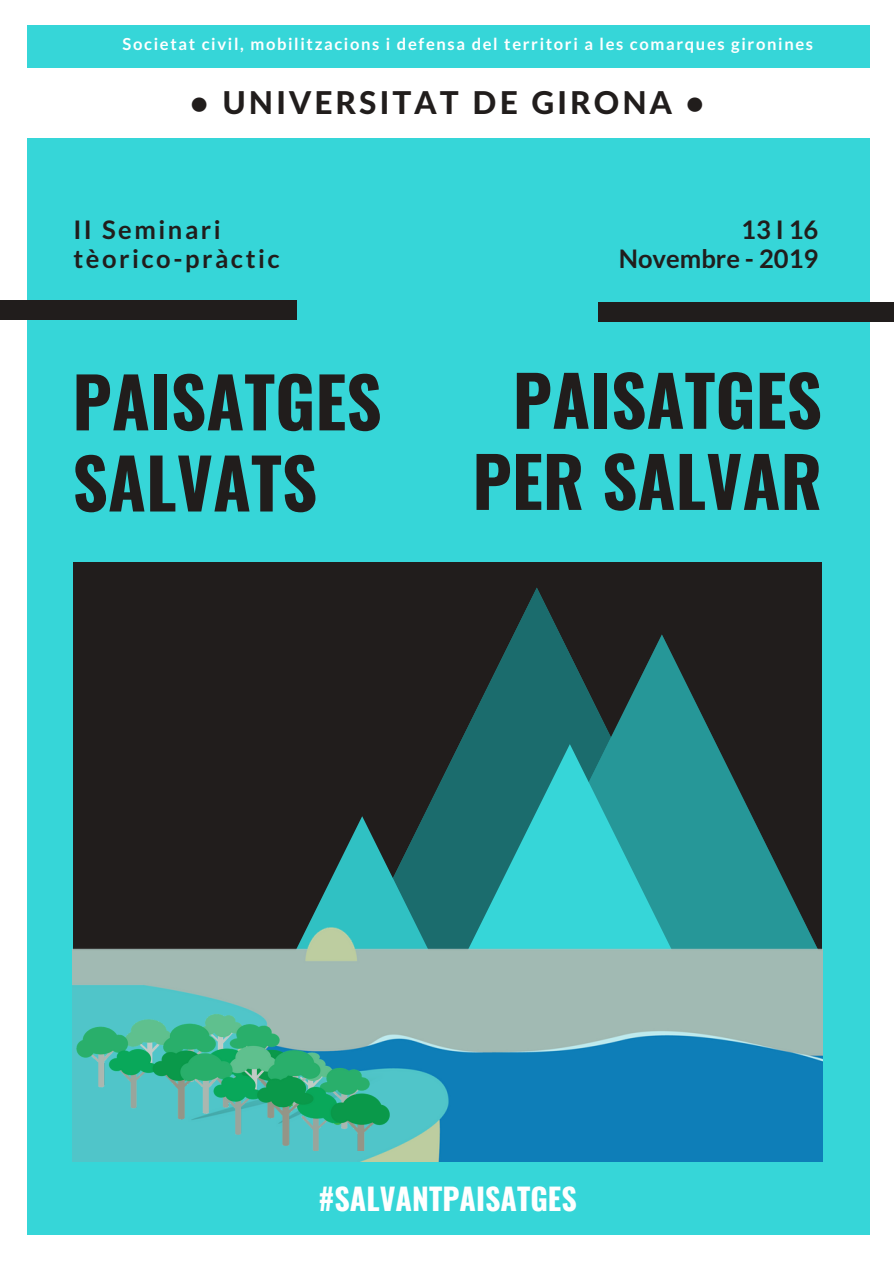
<style>
.page{position:relative;width:894px;height:1264px;background:#fff}
.page>*{position:absolute;margin:0;border:0;box-sizing:border-box;transform-origin:0 0}
.t1{font:700 69px/81px "Oswald";color:#211d1c}
.t2{font:800 31.5px "Lato Latin";letter-spacing:.1em;color:#211d1c}
.t3{font:700 30px "Oswald";color:#fff}
.t4{font:700 25.5px/29.2px "Lato";letter-spacing:.1em;color:#211d1c}
.t5{font:700 25.5px/29.2px "Lato";color:#211d1c;text-align:right}
.t6{font:700 16.5px "Lato";letter-spacing:.1em;color:#fff}
</style>
<div class="page">
<div style="left:27px;top:25px;width:842px;height:1209px;background:#36d6d8"></div>
<div style="left:0;top:69px;width:893px;height:68px;background:#fff"></div>
<div style="left:0;top:300px;width:297px;height:20px;background:#211d1c"></div>
<div style="left:598px;top:302px;width:295px;height:19px;background:#211d1c"></div>
<div style="left:74px;top:562px;width:747px;height:596px;background:#211d1c"></div>
<svg style="left:423px;top:587px;width:137px;height:305px"></svg>
<svg style="left:498px;top:634px;width:324px;height:258px"></svg>
<svg style="left:460px;top:744px;width:219px;height:148px"></svg>
<svg style="left:324px;top:816px;width:112px;height:76px"></svg>
<img style="left:72px;top:892px;width:750px;height:268px">
<img style="left:77px;top:1009px;width:318px;height:141px">
<p class="t6" style="left:123px;top:33px;width:691px">Societat civil, mobilitzacions i defensa del territori a les comarques gironines</p>
<h2 class="t2" style="left:190px;top:83px;width:515px">• UNIVERSITAT DE GIRONA •</h2>
<h3 class="t4" style="left:73px;top:215px;width:208px">II Seminari tèorico-pràctic</h3>
<h1 class="t1" style="left:72px;top:359px;width:311px">PAISATGES<br>SALVATS</h1>
<h3 class="t5" style="left:618px;top:215px;width:201px">13I16<br>Novembre - 2019</h3>
<h1 class="t1" style="left:472px;top:357px;width:351px;text-align:center">PAISATGES<br>PER SALVAR</h1>
<h3 class="t3" style="left:318px;top:1174px;width:260px">#SALVANTPAISATGES</h3>
</div>
